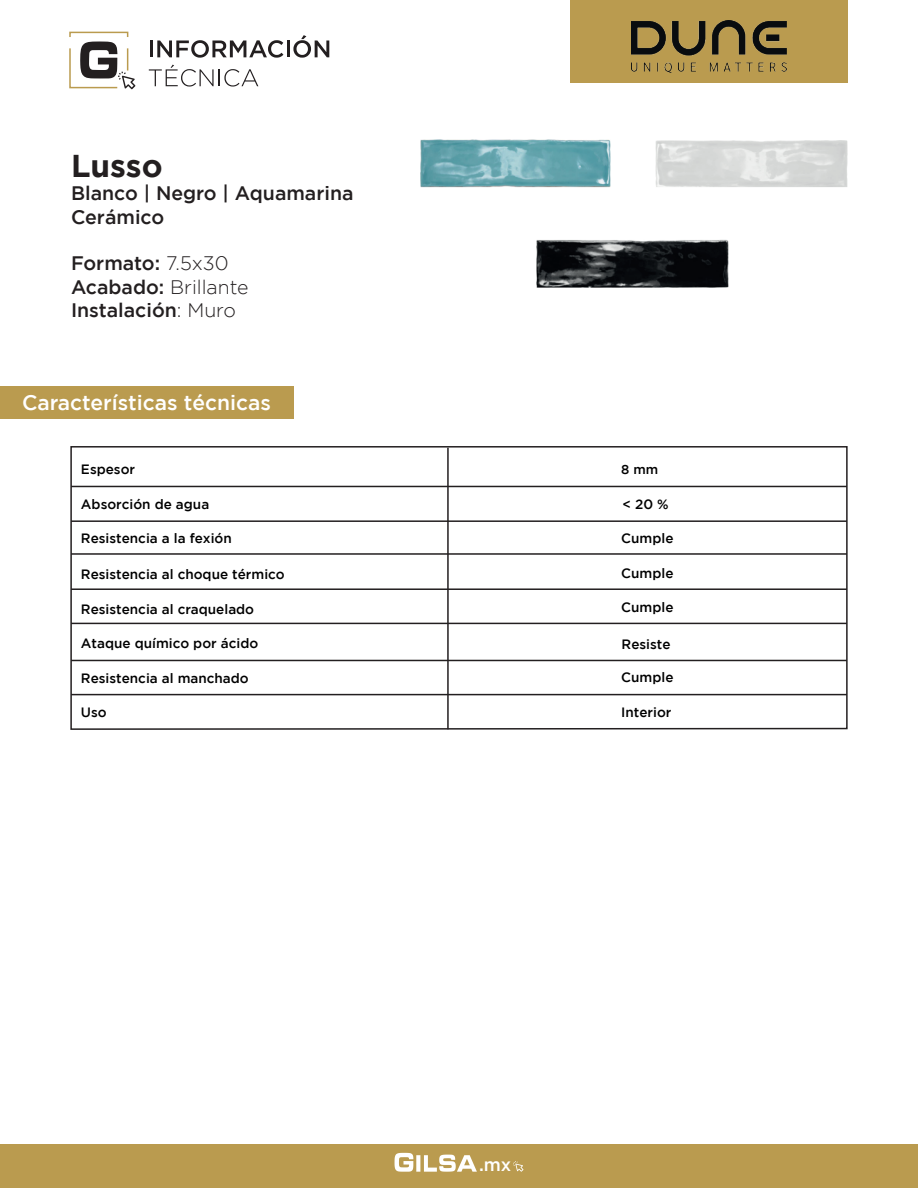
<style>
.page{position:relative;width:918px;height:1188px;background:#fff}
.page>*{position:absolute;margin:0;border:0;box-sizing:border-box;transform-origin:0 0}
.t1{font:700 31.5px "Gotham";color:#231f20}
.t2{font:500 21px "Gotham";color:#fff}
.t3{font:500 19.5px/23.4px "Gotham";color:#231f20}
.t4{font:500 18px "Gotham";color:#fff}
.t5{font:500 13.5px "Gotham";color:#000001}
.t6{font:500 13.05px "Gotham";color:#000001}
.s1{font-weight:300}
</style>
<div class="page">
<div style="left:69px;top:32px;width:59px;height:6px;border:2px solid #ba9b4f"></div>
<svg style="left:69px;top:41px;width:67px;height:48px"></svg>
<hr style="left:150px;top:41px;width:3px;height:16px;background:#231f20">
<svg style="left:157px;top:40px;width:126px;height:18px"></svg>
<hr style="left:287px;top:41px;width:3px;height:16px;background:#231f20">
<svg style="left:293px;top:35px;width:36px;height:23px"></svg>
<svg style="left:149px;top:65px;width:109px;height:22px"></svg>
<div style="left:570px;top:0;width:278px;height:82px;background:#ba9b4f"></div>
<div style="left:0;top:386px;width:293px;height:33px;background:#ba9b4f"></div>
<div style="left:0;top:1144px;width:918px;height:44px;background:#ba9b4f"></div>
<svg style="left:394px;top:1152px;width:83px;height:20px"></svg>
<svg style="left:513px;top:1161px;width:11px;height:11px"></svg>
<svg style="left:70px;top:446px;width:778px;height:284px"></svg>
<hr style="left:71px;top:486px;width:776px;height:1px;background:#231f20">
<hr style="left:71px;top:520px;width:776px;height:2px;background:#231f20">
<hr style="left:71px;top:553px;width:776px;height:2px;background:#231f20">
<hr style="left:447px;top:448px;width:2px;height:281px;background:#231f20">
<hr style="left:71px;top:588px;width:776px;height:2px;background:#231f20">
<hr style="left:71px;top:623px;width:776px;height:1px;background:#231f20">
<hr style="left:71px;top:660px;width:776px;height:1px;background:#231f20">
<hr style="left:71px;top:694px;width:776px;height:1px;background:#231f20">
<img style="left:632px;top:21px;width:154px;height:52px">
<img style="left:420px;top:139px;width:428px;height:149px">
<div style="left:426px;top:192px;width:413px;height:36px;background:#fff"></div>
<div style="left:839px;top:214px;width:23px;height:22px;background:#fff"></div>
<h1 class="t1" style="left:71px;top:147px;width:93px">Lusso</h1>
<h3 class="t3" style="left:71px;top:181px;width:284px">Blanco | Negro | Aquamarina<br>Cerámico</h3>
<h3 class="t3" style="left:71px;top:251px;width:179px">Formato: <span class="s1">7.5x30<br></span>Acabado: <span class="s1">Brillante<br></span>Instalación<span class="s1">: Muro</span></h3>
<h2 class="t2" style="left:22px;top:391px;width:251px">Características técnicas</h2>
<p class="t5" style="left:81px;top:462px;width:56px">Espesor</p>
<p class="t5" style="left:81px;top:497px;width:130px">Absorción de agua</p>
<p class="t5" style="left:81px;top:530px;width:152px">Resistencia a la fexión</p>
<p class="t5" style="left:81px;top:566px;width:205px">Resistencia al choque térmico</p>
<p class="t5" style="left:81px;top:601px;width:175px">Resistencia al craquelado</p>
<p class="t5" style="left:81px;top:636px;width:179px">Ataque químico por ácido</p>
<p class="t5" style="left:81px;top:671px;width:169px">Resistencia al manchado</p>
<p class="t5" style="left:81px;top:704px;width:27px">Uso</p>
<p class="t6" style="left:621px;top:462px;width:38px">8 mm</p>
<p class="t5" style="left:623px;top:497px;width:48px">&lt; 20 %</p>
<p class="t5" style="left:621px;top:530px;width:54px">Cumple</p>
<p class="t5" style="left:621px;top:565px;width:54px">Cumple</p>
<p class="t5" style="left:621px;top:600px;width:54px">Cumple</p>
<p class="t5" style="left:622px;top:636px;width:50px">Resiste</p>
<p class="t5" style="left:621px;top:670px;width:54px">Cumple</p>
<p class="t5" style="left:621px;top:704px;width:52px">Interior</p>
<h3 class="t4" style="left:479px;top:1155px;width:34px">.mx</h3>
</div>
